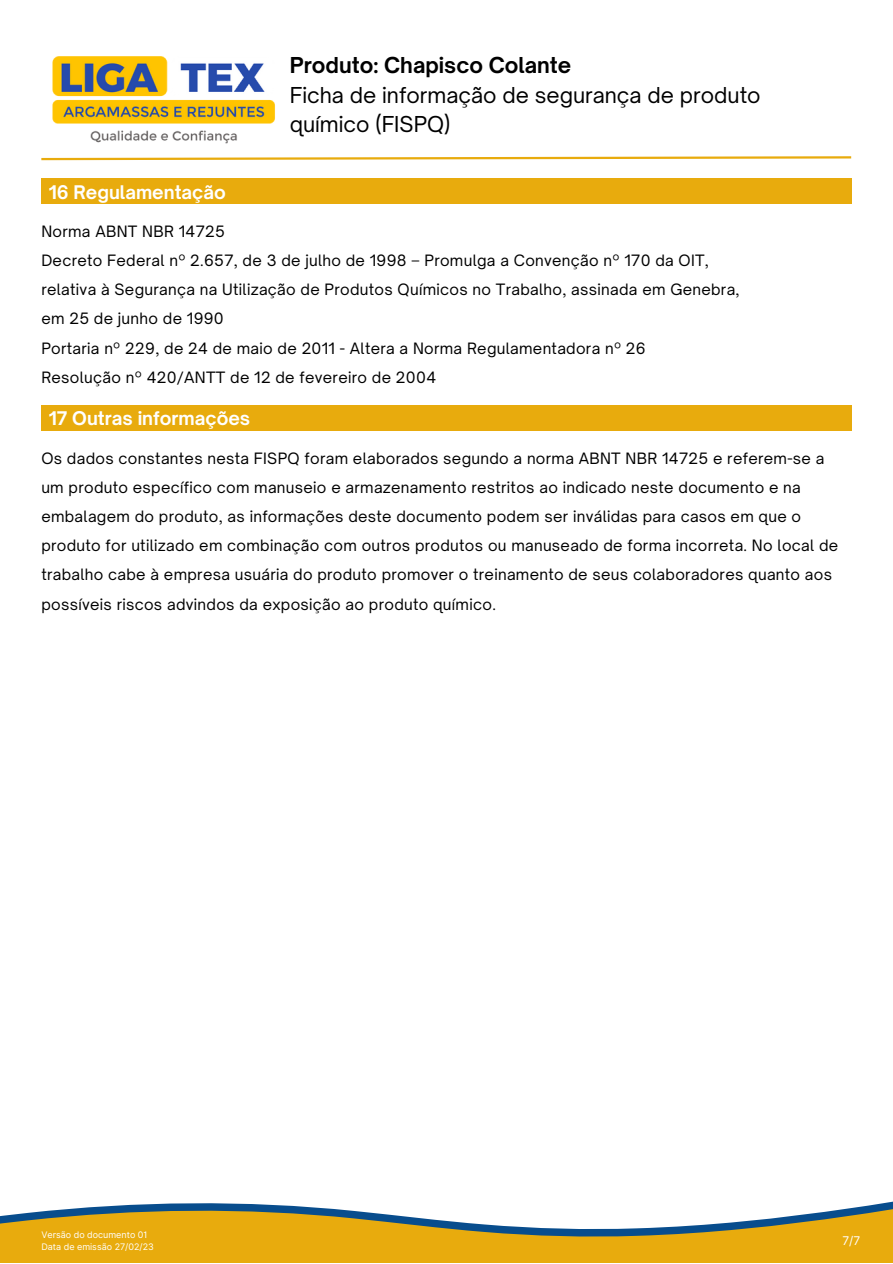
<style>
.page{position:relative;width:893px;height:1264px;background:#fff}
.page>*{position:absolute;margin:0;border:0;box-sizing:border-box;transform-origin:0 0}
.t1{font:21px/29.2px "Open Sauce One";color:#000}
.t2{font:700 21px "Open Sauce One";color:#000}
.t3{font:700 18px "Open Sauce One";color:#fff}
.t4{font:15px/29.2px "Open Sauce One";letter-spacing:.02em;color:#000}
.t5{font:12px "Inter";color:#fff}
.t6{font:9px/12px "Inter";color:#fff}
</style>
<div class="page">
<img style="left:52px;top:56px;width:223px;height:88px">
<svg style="left:41px;top:156px;width:811px;height:5px"></svg>
<div style="left:41px;top:178px;width:810px;height:25px;background:#e8ab0d"></div>
<div style="left:41px;top:405px;width:810px;height:25px;background:#e8ab0d"></div>
<svg style="left:0;top:1201px;width:892px;height:61px;fill:#e8ab0d"></svg>
<h1 class="t2" style="left:290px;top:52px;width:283px">Produto: Chapisco Colante</h1>
<p class="t3" style="left:49px;top:180px;width:178px">16 Regulamentação</p>
<h1 class="t1" style="left:290px;top:81px;width:472px">Ficha de informação de segurança de produto químico (FISPQ)</h1>
<p class="t4" style="left:41px;top:216px;width:699px">Norma ABNT NBR 14725<br>Decreto Federal nº 2.657, de 3 de julho de 1998 – Promulga a Convenção nº 170 da OIT, relativa à Segurança na Utilização de Produtos Químicos no Trabalho, assinada em Genebra, em 25 de junho de 1990<br>Portaria nº 229, de 24 de maio de 2011 - Altera a Norma Regulamentadora nº 26<br>Resolução nº 420/ANTT de 12 de fevereiro de 2004</p>
<p class="t3" style="left:49px;top:407px;width:203px">17 Outras informações</p>
<p class="t4" style="left:41px;top:443px;width:798px">Os dados constantes nesta FISPQ foram elaborados segundo a norma ABNT NBR 14725 e referem-se a um produto específico com manuseio e armazenamento restritos ao indicado neste documento e na embalagem do produto, as informações deste documento podem ser inválidas para casos em que o produto for utilizado em combinação com outros produtos ou manuseado de forma incorreta. No local de trabalho cabe à empresa usuária do produto promover o treinamento de seus colaboradores quanto aos possíveis riscos advindos da exposição ao produto químico.</p>
<p class="t6" style="left:41px;top:1229px;width:114px">Versão do documento 01<br>Data de emissão 27/02/23</p>
<p class="t5" style="left:842px;top:1233px;width:19px">7/7</p>
</div>
